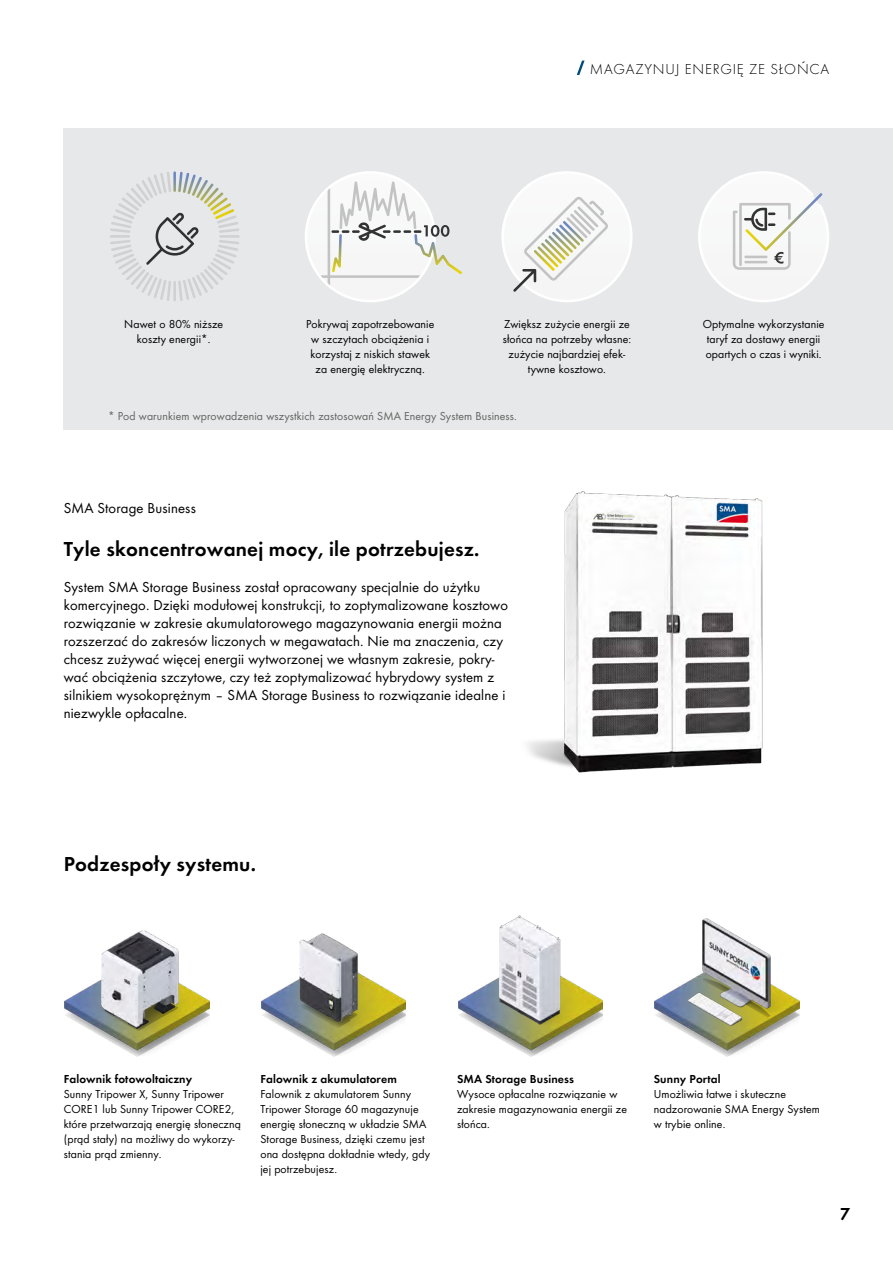
<style>
.page{position:relative;width:893px;height:1263px;background:#fff}
.page>*{position:absolute;margin:0;border:0;box-sizing:border-box;transform-origin:0 0}
.t1{font:600 21px "SMA Futura Global";letter-spacing:.01em;color:#000}
.t2{font:600 18px "SMA Futura Global";color:#000}
.t3{font:15px/18px "SMA Futura Global";letter-spacing:.01em;color:#000}
.t4{font:15px "SMA Futura Global Light";letter-spacing:.05em;color:#000}
.t5{font:12px/15px "SMA Futura Global";letter-spacing:.01em;color:#000}
.t6{font:600 12px "SMA Futura Global";letter-spacing:.01em;color:#000}
.t7{font:12px "SMA Futura Global";letter-spacing:.01em;color:#636362}
</style>
<div class="page">
<div style="left:64px;top:128px;width:829px;height:301px;background:#e7e8e9"></div>
<svg style="left:577px;top:61px;width:8px;height:14px"></svg>
<svg style="left:305px;top:171px;width:157px;height:131px"></svg>
<svg style="left:501px;top:171px;width:132px;height:131px"></svg>
<svg style="left:698px;top:171px;width:131px;height:131px"></svg>
<img style="left:65px;top:980px;width:144px;height:77px">
<img style="left:101px;top:930px;width:101px;height:103px">
<img style="left:261px;top:979px;width:145px;height:78px">
<img style="left:299px;top:933px;width:87px;height:97px">
<img style="left:458px;top:959px;width:145px;height:98px">
<img style="left:500px;top:915px;width:89px;height:110px">
<img style="left:655px;top:981px;width:144px;height:76px">
<img style="left:688px;top:919px;width:103px;height:107px">
<hr style="left:219px;top:235px;width:21px;height:3px;background:#d2d1d1">
<svg style="left:110px;top:171px;width:129px;height:130px"></svg>
<img style="left:527px;top:491px;width:236px;height:282px">
<p class="t4" style="left:590px;top:60px;width:241px">MAGAZYNUJ ENERGIĘ ZE SŁOŃCA</p>
<p class="t5" style="left:124px;top:316px;width:100px;text-align:center">Nawet o 80% niższe koszty energii*.</p>
<p class="t5" style="left:306px;top:316px;width:130px;text-align:center">Pokrywaj zapotrzebowanie w szczytach obciążenia i korzystaj z niskich stawek za energię elektryczną.</p>
<p class="t5" style="left:503px;top:316px;width:130px;text-align:center">Zwiększ zużycie energii ze słońca na potrzeby własne: zużycie najbardziej efek&shy;tywne kosztowo.</p>
<p class="t5" style="left:703px;top:316px;width:123px">Optymalne wykorzystanie taryf za dostawy energii opartych o czas i wyniki.</p>
<p class="t7" style="left:108px;top:409px;width:410px">* Pod warunkiem wprowadzenia wszystkich zastosowań SMA Energy System Business.</p>
<p class="t3" style="left:64px;top:499px;width:134px">SMA Storage Business</p>
<h1 class="t1" style="left:64px;top:536px;width:417px">Tyle skoncentrowanej mocy, ile potrzebujesz.</h1>
<p class="t3" style="left:64px;top:577px;width:446px">System SMA Storage Business został opracowany specjalnie do użytku komercyjnego. Dzięki modułowej konstrukcji, to zoptymalizowane kosztowo rozwiązanie w zakresie akumulatorowego magazynowania energii można rozszerzać do zakresów liczonych w megawatach. Nie ma znaczenia, czy chcesz zużywać więcej energii wytworzonej we własnym zakresie, pokry&shy;wać obciążenia szczytowe, czy też zoptymalizować hybrydowy system z silnikiem wysokoprężnym – SMA Storage Business to rozwiązanie idealne i niezwykle opłacalne.</p>
<h1 class="t1" style="left:64px;top:851px;width:194px">Podzespoły systemu.</h1>
<p class="t6" style="left:64px;top:1072px;width:130px">Falownik fotowoltaiczny</p>
<p class="t5" style="left:64px;top:1087px;width:179px">Sunny Tripower X, Sunny Tripower<br>CORE1 lub Sunny Tripower CORE2, które przetwarzają energię słoneczną (prąd stały) na możliwy do wykorzy&shy;stania prąd zmienny.</p>
<p class="t6" style="left:260px;top:1072px;width:138px">Falownik z akumulatorem</p>
<p class="t5" style="left:260px;top:1087px;width:171px">Falownik z akumulatorem Sunny<br>Tripower Storage 60 magazynuje energię słoneczną w układzie SMA<br>Storage Business, dzięki czemu jest ona dostępna dokładnie wtedy, gdy jej potrzebujesz.</p>
<p class="t6" style="left:457px;top:1072px;width:118px">SMA Storage Business</p>
<p class="t5" style="left:457px;top:1087px;width:171px">Wysoce opłacalne rozwiązanie w zakresie magazynowania energii ze słońca.</p>
<p class="t6" style="left:654px;top:1072px;width:68px">Sunny Portal</p>
<p class="t5" style="left:654px;top:1087px;width:168px">Umożliwia łatwe i skuteczne nadzorowanie SMA Energy System w trybie online.</p>
<h2 class="t2" style="left:840px;top:1204px;width:12px">7</h2>
</div>
